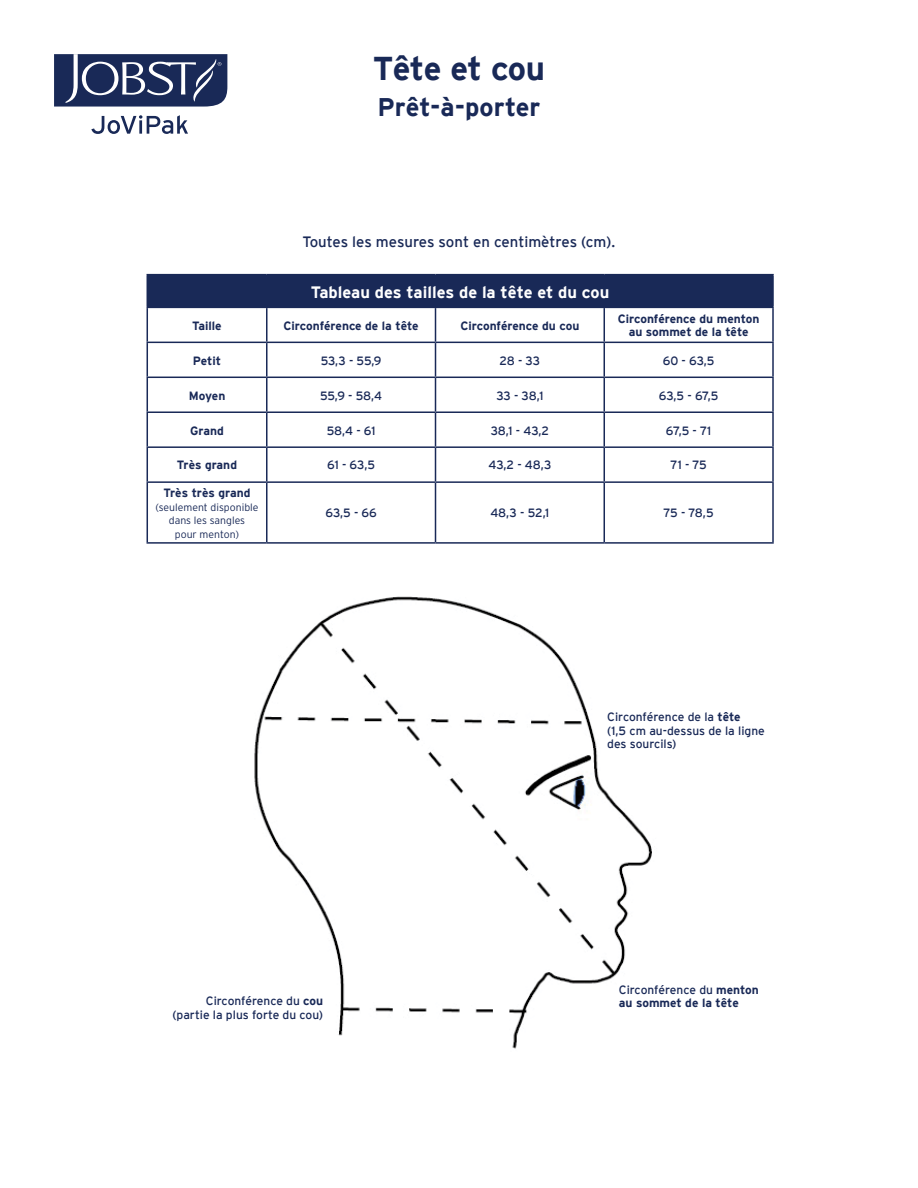
<style>
.page{position:relative;width:918px;height:1188px;background:#fff}
.page>*{position:absolute;margin:0;border:0;box-sizing:border-box;transform-origin:0 0}
.t1{font:700 33px "Interstate";letter-spacing:-.02em;color:#192957}
.t2{font:700 25.5px "Interstate";color:#192957}
.t3{font:700 16.5px "Interstate";color:#fff}
.t4{font:15px "Interstate";color:#192957}
.t5{font:12px/13.5px "Interstate";color:#192957}
.t6{font:700 12px/13.5px "Interstate";color:#192957;text-align:center}
.t7{font:300 10.5px/13.5px "Interstate";color:#192957;text-align:center}
.s1{font-weight:700}
</style>
<div class="page">
<div style="left:147px;top:275px;width:626px;height:32px;background:#192957"></div>
<hr style="left:147px;top:274px;width:120px;height:1px;background:#192957">
<hr style="left:267px;top:274px;width:169px;height:1px;background:#192957">
<hr style="left:436px;top:274px;width:168px;height:1px;background:#192957">
<hr style="left:604px;top:274px;width:170px;height:1px;background:#192957">
<hr style="left:772px;top:275px;width:2px;height:32px;background:#192957">
<hr style="left:147px;top:308px;width:1px;height:34px;background:#192957">
<hr style="left:147px;top:343px;width:1px;height:34px;background:#192957">
<hr style="left:147px;top:378px;width:1px;height:33px;background:#192957">
<hr style="left:147px;top:413px;width:1px;height:33px;background:#192957">
<hr style="left:147px;top:448px;width:1px;height:33px;background:#192957">
<hr style="left:147px;top:483px;width:1px;height:59px;background:#192957">
<hr style="left:266px;top:308px;width:2px;height:34px;background:#192957">
<hr style="left:435px;top:308px;width:1px;height:34px;background:#192957">
<hr style="left:604px;top:308px;width:1px;height:34px;background:#192957">
<hr style="left:772px;top:308px;width:2px;height:34px;background:#192957">
<hr style="left:266px;top:343px;width:2px;height:34px;background:#192957">
<hr style="left:435px;top:343px;width:1px;height:34px;background:#192957">
<hr style="left:604px;top:343px;width:1px;height:34px;background:#192957">
<hr style="left:772px;top:343px;width:2px;height:34px;background:#192957">
<hr style="left:266px;top:378px;width:2px;height:33px;background:#192957">
<hr style="left:435px;top:378px;width:1px;height:33px;background:#192957">
<hr style="left:604px;top:378px;width:1px;height:33px;background:#192957">
<hr style="left:772px;top:378px;width:2px;height:33px;background:#192957">
<hr style="left:266px;top:413px;width:2px;height:33px;background:#192957">
<hr style="left:435px;top:413px;width:1px;height:33px;background:#192957">
<hr style="left:604px;top:413px;width:1px;height:33px;background:#192957">
<hr style="left:772px;top:413px;width:2px;height:33px;background:#192957">
<hr style="left:266px;top:448px;width:2px;height:33px;background:#192957">
<hr style="left:435px;top:448px;width:1px;height:33px;background:#192957">
<hr style="left:604px;top:448px;width:1px;height:33px;background:#192957">
<hr style="left:772px;top:448px;width:2px;height:33px;background:#192957">
<hr style="left:266px;top:483px;width:2px;height:59px;background:#192957">
<hr style="left:435px;top:483px;width:1px;height:59px;background:#192957">
<hr style="left:604px;top:483px;width:1px;height:59px;background:#192957">
<hr style="left:772px;top:483px;width:2px;height:59px;background:#192957">
<hr style="left:147px;top:307px;width:120px;height:1px;background:#192957">
<hr style="left:267px;top:307px;width:169px;height:1px;background:#192957">
<hr style="left:436px;top:307px;width:168px;height:1px;background:#192957">
<hr style="left:604px;top:307px;width:170px;height:1px;background:#192957">
<hr style="left:147px;top:342px;width:120px;height:1px;background:#192957">
<hr style="left:267px;top:342px;width:169px;height:1px;background:#192957">
<hr style="left:436px;top:342px;width:168px;height:1px;background:#192957">
<hr style="left:604px;top:342px;width:170px;height:1px;background:#192957">
<hr style="left:147px;top:377px;width:120px;height:1px;background:#192957">
<hr style="left:267px;top:377px;width:169px;height:1px;background:#192957">
<hr style="left:436px;top:377px;width:168px;height:1px;background:#192957">
<hr style="left:604px;top:377px;width:170px;height:1px;background:#192957">
<hr style="left:147px;top:411px;width:120px;height:2px;background:#192957">
<hr style="left:267px;top:411px;width:169px;height:2px;background:#192957">
<hr style="left:436px;top:411px;width:168px;height:2px;background:#192957">
<hr style="left:604px;top:411px;width:170px;height:2px;background:#192957">
<hr style="left:147px;top:446px;width:120px;height:2px;background:#192957">
<hr style="left:267px;top:446px;width:169px;height:2px;background:#192957">
<hr style="left:436px;top:446px;width:168px;height:2px;background:#192957">
<hr style="left:604px;top:446px;width:170px;height:2px;background:#192957">
<hr style="left:147px;top:481px;width:120px;height:2px;background:#192957">
<hr style="left:267px;top:481px;width:169px;height:2px;background:#192957">
<hr style="left:436px;top:481px;width:168px;height:2px;background:#192957">
<hr style="left:604px;top:481px;width:170px;height:2px;background:#192957">
<hr style="left:147px;top:542px;width:120px;height:2px;background:#192957">
<hr style="left:267px;top:542px;width:169px;height:2px;background:#192957">
<hr style="left:436px;top:542px;width:168px;height:2px;background:#192957">
<hr style="left:604px;top:542px;width:170px;height:2px;background:#192957">
<svg style="left:54px;top:54px;width:173px;height:53px;background:#3f4d73"></svg>
<svg style="left:91px;top:115px;width:97px;height:19px"></svg>
<img style="left:254px;top:596px;width:398px;height:453px">
<h1 class="t1" style="left:373px;top:50px;width:173px">Tête et cou</h1>
<h2 class="t2" style="left:378px;top:93px;width:164px">Prêt-à-porter</h2>
<p class="t4" style="left:302px;top:233px;width:314px">Toutes les mesures sont en centimètres (cm).</p>
<h3 class="t3" style="left:311px;top:283px;width:300px">Tableau des tailles de la tête et du cou</h3>
<p class="t6" style="left:192px;top:319px;width:31px">Taille</p>
<p class="t6" style="left:284px;top:319px;width:137px">Circonférence de la tête</p>
<p class="t6" style="left:460px;top:319px;width:120px">Circonférence du cou</p>
<p class="t6" style="left:618px;top:312px;width:143px">Circonférence du menton au sommet de la tête</p>
<p class="t6" style="left:193px;top:354px;width:30px">Petit</p>
<p class="t5" style="left:321px;top:354px;width:62px">53,3 - 55,9</p>
<p class="t5" style="left:500px;top:354px;width:42px">28 - 33</p>
<p class="t5" style="left:663px;top:354px;width:53px">60 - 63,5</p>
<p class="t6" style="left:189px;top:389px;width:38px">Moyen</p>
<p class="t5" style="left:320px;top:389px;width:64px">55,9 - 58,4</p>
<p class="t5" style="left:496px;top:389px;width:49px">33 - 38,1</p>
<p class="t5" style="left:659px;top:389px;width:61px">63,5 - 67,5</p>
<p class="t6" style="left:190px;top:423px;width:35px">Grand</p>
<p class="t5" style="left:327px;top:423px;width:50px">58,4 - 61</p>
<p class="t5" style="left:491px;top:423px;width:60px">38,1 - 43,2</p>
<p class="t5" style="left:666px;top:423px;width:47px">67,5 - 71</p>
<p class="t6" style="left:177px;top:458px;width:62px">Très grand</p>
<p class="t5" style="left:327px;top:458px;width:49px">61 - 63,5</p>
<p class="t5" style="left:488px;top:458px;width:65px">43,2 - 48,3</p>
<p class="t5" style="left:671px;top:458px;width:38px">71 - 75</p>
<p class="t6" style="left:164px;top:486px;width:88px">Très très grand</p>
<p class="t7" style="left:155px;top:500px;width:105px">(seulement disponible dans les sangles<br>pour menton)</p>
<p class="t5" style="left:325px;top:506px;width:53px">63,5 - 66</p>
<p class="t5" style="left:490px;top:506px;width:60px">48,3 - 52,1</p>
<p class="t5" style="left:664px;top:506px;width:52px">75 - 78,5</p>
<p class="t5" style="left:607px;top:710px;width:159px">Circonférence de la <span class="s1">tête<br></span>(1,5 cm au-dessus de la ligne des sourcils)</p>
<p class="t5" style="left:619px;top:983px;width:142px">Circonférence du <span class="s1">menton</span></p>
<p class="t5" style="left:206px;top:994px;width:119px">Circonférence du <span class="s1">cou</span></p>
<p class="t6" style="left:619px;top:996px;width:121px">au sommet de la tête</p>
<p class="t5" style="left:172px;top:1008px;width:152px">(partie la plus forte du cou)</p>
</div>
